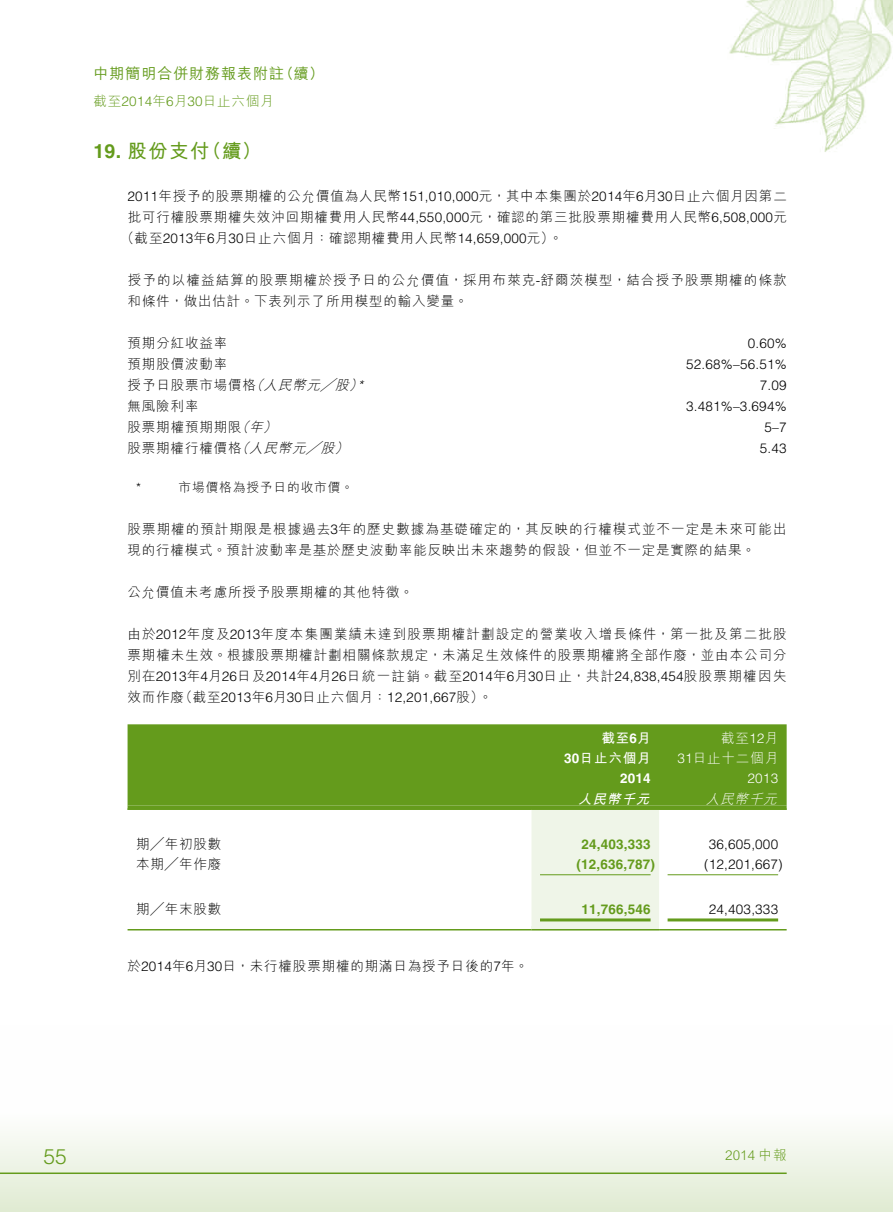
<style>
.page{position:relative;width:893px;height:1212px;background:#fff}
.page>*{position:absolute;margin:0;border:0;box-sizing:border-box;transform-origin:0 0}
.t1{font:300 21px "Helvetica LT Std";color:#649b1c}
.t2{font:700 19.5px "M Hei HK";color:#649b1c}
.t3{font:500 15px "M Hei HK";letter-spacing:.065em;color:#649b1c}
.t4{font:300 13.5px/21px "M Hei HK";letter-spacing:.065em;color:#000}
.t5{font:300 13.5px "Helvetica LT Std";letter-spacing:.015em;color:#000}
.t6{font:300 13.5px/21px "M Hei HK";letter-spacing:.085em;color:#000}
.t7{font:700 13.5px "Helvetica LT Std";letter-spacing:.015em;color:#649b1c}
.t8{font:300 13.5px "M Hei HK";letter-spacing:.065em;color:#649b1c}
.t9{font:italic 300 13.5px "M Hei HK";color:#000}
.t10{font:300 13.5px "M Hei HK";letter-spacing:.065em;color:#fff}
.t11{font:700 13.5px "M Hei HK";letter-spacing:.065em;color:#fff}
.t12{font:italic 300 13.5px "M Hei HK";color:#fff}
.t13{font:italic 700 13.5px "M Hei HK";color:#fff}
.t14{font:300 13.5px "Helvetica LT Std";color:#fff}
.t15{font:700 13.5px "Helvetica LT Std";color:#fff}
.t16{font:300 12.75px "M Hei HK";letter-spacing:.065em;color:#000}
.t17{font:300 12.75px "Helvetica LT Std";color:#000}
.s1{font-family:"Helvetica LT Std"}
.s2{font-family:"M Hei HK"}
</style>
<div class="page">
<div style="left:0;top:1025px;width:893px;height:187px;background:linear-gradient(to bottom,#fff,#e6efdb)"></div>
<img style="left:729px;top:0;width:164px;height:152px">
<hr style="left:0;top:1172px;width:787px;height:2px;background:#649b1c">
<div style="left:128px;top:724px;width:659px;height:81px;background:#649b1c"></div>
<svg style="left:128px;top:805px;width:659px;height:121px"></svg>
<hr style="left:531px;top:926px;width:128px;height:4px;background:#eff5e8">
<hr style="left:128px;top:808px;width:403px;height:2px;background:#649b1c">
<hr style="left:531px;top:808px;width:128px;height:2px;background:#649b1c">
<hr style="left:659px;top:808px;width:128px;height:2px;background:#649b1c">
<hr style="left:540px;top:874px;width:111px;height:1px;background:#649b1c">
<hr style="left:668px;top:874px;width:110px;height:1px;background:#649b1c">
<hr style="left:540px;top:918px;width:111px;height:3px;background:#649b1c">
<hr style="left:668px;top:918px;width:110px;height:3px;background:#649b1c">
<hr style="left:128px;top:929px;width:403px;height:1px;background:#649b1c">
<hr style="left:531px;top:929px;width:128px;height:1px;background:#649b1c">
<hr style="left:659px;top:929px;width:128px;height:1px;background:#649b1c">
<p class="t3" style="left:94px;top:62px;width:192px">中期簡明合併財務報表附註</p>
<p class="t3" style="left:279px;top:62px;width:47px">（續(</p>
<p class="t8" style="left:94px;top:94px;width:182px">截至<span class="s1">2014</span>年月<span class="s1">6 30</span>日止六個月</p>
<h2 class="t2" style="left:94px;top:136px;width:117px"><span class="s1">19.</span> 股份支付</h2>
<p class="t4" style="left:128px;top:185px;width:661px"><span class="s1">2011</span>年授予的股票期權的公允價值為人民幣<span class="s1">151,010,000</span>元，其中本集團於<span class="s1">2014</span>年月<span class="s1">6 30</span>日止六個月因第二</p>
<p class="t4" style="left:128px;top:206px;width:661px">批可行權股票期權失效沖回期權費用人民幣<span class="s1">44,550,000</span>元，確認的第三批股票期權費用人民幣<span class="s1">6,508,000</span>元</p>
<p class="t4" style="left:549px;top:227px;width:15px">。</p>
<h2 class="t2" style="left:202px;top:136px;width:61px">（續(</h2>
<p class="t4" style="left:121px;top:227px;width:435px">（截至<span class="s1">2013</span>年月<span class="s1">6 30</span>日止六個月：確認期權費用人民幣<span class="s1">14,659,000</span>元(</p>
<p class="t6" style="left:128px;top:269px;width:661px">授予的以權益結算的股票期權於授予日的公允價值，採用布萊克<span class="s1">-</span>舒爾茨模型，結合授予股票期權的條款和條件，做出估計。下表列示了所用模型的輸入變量。</p>
<p class="t5" style="left:748px;top:334px;width:41px">0.60%</p>
<p class="t4" style="left:128px;top:332px;width:101px">預期分紅收益率</p>
<p class="t4" style="left:128px;top:353px;width:101px">預期股價波動率</p>
<p class="t5" style="left:686px;top:355px;width:102px">52.68%–56.51%</p>
<p class="t9" style="left:321px;top:378px;width:48px">╱股 <span class="s1">*</span></p>
<p class="t9" style="left:250px;top:378px;width:19px">（</p>
<p class="t9" style="left:349px;top:378px;width:19px">(</p>
<p class="t9" style="left:263px;top:378px;width:62px">人民幣元</p>
<p class="t4" style="left:128px;top:374px;width:130px">授予日股票市場價格</p>
<p class="t5" style="left:760px;top:376px;width:28px">7.09</p>
<p class="t4" style="left:128px;top:395px;width:72px">無風險利率</p>
<p class="t5" style="left:686px;top:397px;width:102px">3.481%–3.694%</p>
<p class="t9" style="left:235px;top:420px;width:19px">（</p>
<p class="t9" style="left:263px;top:420px;width:19px">(</p>
<p class="t9" style="left:249px;top:420px;width:19px">年</p>
<p class="t4" style="left:128px;top:416px;width:116px">股票期權預期期限</p>
<p class="t5" style="left:765px;top:418px;width:24px">7–5</p>
<p class="t9" style="left:306px;top:441px;width:33px">╱股</p>
<p class="t9" style="left:235px;top:441px;width:19px">（</p>
<p class="t9" style="left:335px;top:441px;width:19px">(</p>
<p class="t9" style="left:249px;top:441px;width:62px">人民幣元</p>
<p class="t4" style="left:128px;top:437px;width:116px">股票期權行權價格</p>
<p class="t16" style="left:179px;top:480px;width:176px">市場價格為授予日的收市價。</p>
<p class="t5" style="left:760px;top:439px;width:28px">5.43</p>
<p class="t17" style="left:136px;top:479px;width:6px">*</p>
<p class="t4" style="left:127px;top:518px;width:661px">股票期權的預計期限是根據過去<span class="s1">3</span>年的歷史數據為基礎確定的，其反映的行權模式並不一定是未來可能出現的行權模式。預計波動率是基於歷史波動率能反映出未來趨勢的假設，但並不一定是實際的結果。</p>
<p class="t4" style="left:127px;top:581px;width:287px">公允價值未考慮所授予股票期權的其他特徵。</p>
<p class="t4" style="left:127px;top:623px;width:661px">由於<span class="s1">2012</span>年度及<span class="s1">2013</span>年度本集團業績未達到股票期權計劃設定的營業收入增長條件，第一批及第二批股票期權未生效。根據股票期權計劃相關條款規定，未滿足生效條件的股票期權將全部作廢，並由本公司分</p>
<p class="t5" style="left:127px;top:667px;width:661px"><span class="s2">別在</span>2013<span class="s2">年月</span>4 26<span class="s2">日及</span>2014<span class="s2">年月</span>4 26<span class="s2">日統一註銷。截至</span>2014<span class="s2">年月</span>6 30<span class="s2">日止，共計</span>24,838,454<span class="s2">股股票期權因失</span></p>
<p class="t4" style="left:479px;top:686px;width:15px">。</p>
<p class="t5" style="left:179px;top:688px;width:306px"><span class="s2">（截至</span>2013<span class="s2">年月</span>6 30<span class="s2">日止六個月：</span>12,201,667<span class="s2">股(</span></p>
<p class="t4" style="left:127px;top:686px;width:58px">效而作廢</p>
<p class="t11" style="left:601px;top:728px;width:51px">截至月<span class="s1">6</span></p>
<p class="t10" style="left:721px;top:731px;width:58px">截至<span class="s1">12</span>月</p>
<p class="t11" style="left:564px;top:748px;width:88px"><span class="s1">30</span>日止六個月</p>
<p class="t10" style="left:677px;top:751px;width:102px"><span class="s1">31</span>日止十二個月</p>
<p class="t15" style="left:620px;top:770px;width:32px">2014</p>
<p class="t14" style="left:748px;top:770px;width:32px">2013</p>
<p class="t13" style="left:578px;top:789px;width:77px">人民幣千元</p>
<p class="t12" style="left:706px;top:792px;width:76px">人民幣千元</p>
<p class="t4" style="left:136px;top:833px;width:87px">期╱年初股數</p>
<p class="t7" style="left:581px;top:836px;width:71px">24,403,333</p>
<p class="t5" style="left:709px;top:835px;width:71px">36,605,000</p>
<p class="t4" style="left:136px;top:853px;width:87px">本期╱年作廢</p>
<p class="t7" style="left:576px;top:856px;width:80px">)12,636,787(</p>
<p class="t5" style="left:704px;top:856px;width:80px">)12,201,667(</p>
<p class="t4" style="left:136px;top:898px;width:87px">期╱年末股數</p>
<p class="t7" style="left:581px;top:901px;width:71px">11,766,546</p>
<p class="t5" style="left:709px;top:901px;width:71px">24,403,333</p>
<p class="t4" style="left:128px;top:955px;width:402px">於<span class="s1">2014</span>年月<span class="s1">6 30</span>日，未行權股票期權的期滿日為授予日後的年<span class="s1">7</span> 。</p>
<h1 class="t1" style="left:44px;top:1143px;width:25px">55</h1>
<p class="t8" style="left:725px;top:1148px;width:63px">2014 中報</p>
</div>
